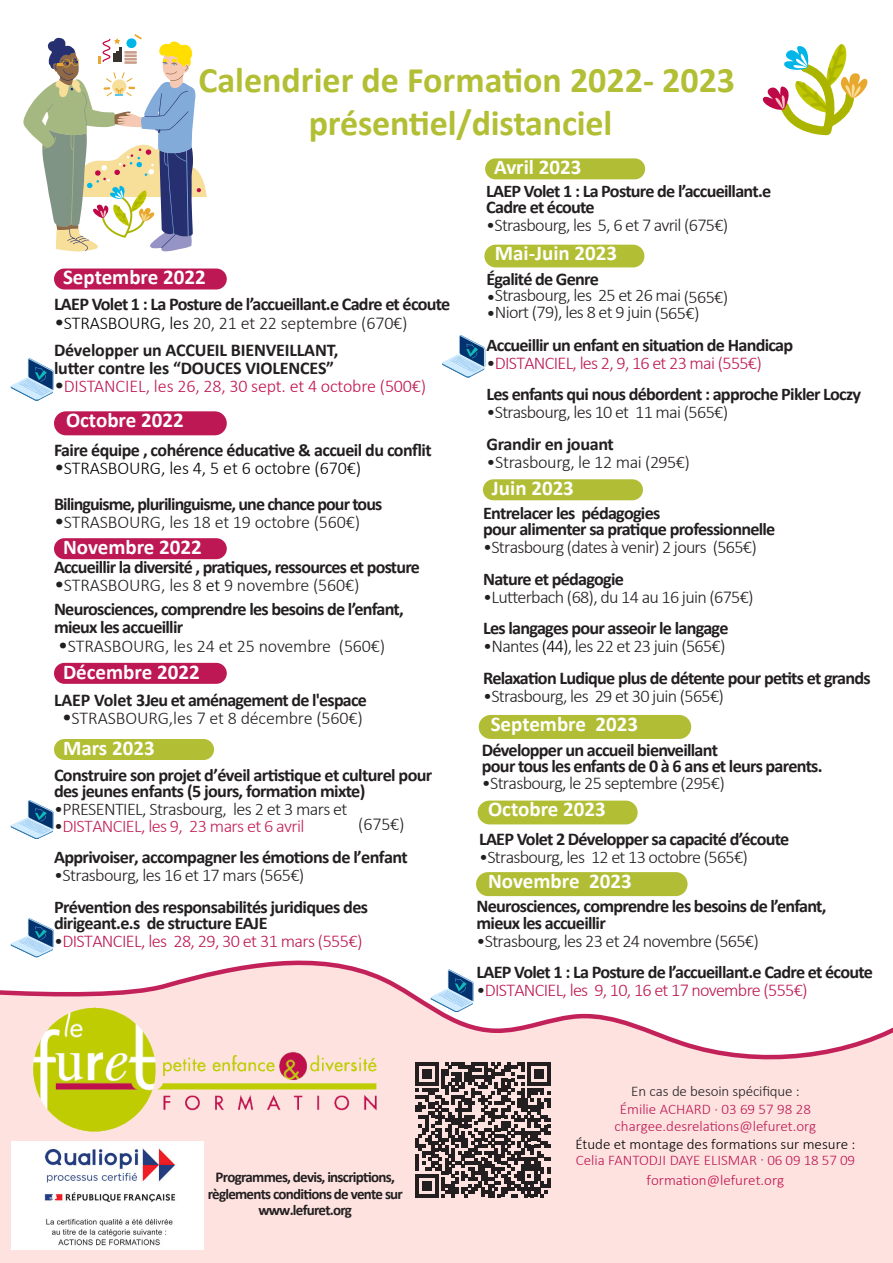
<style>
.page{position:relative;width:893px;height:1263px;background:#fff}
.page>*{position:absolute;margin:0;border:0;box-sizing:border-box;transform-origin:0 0}
.t1{font:700 36px/43.2px "Calibri";color:#b2bf34;text-align:center}
.t2{font:700 21px "Calibri";color:#fff}
.t3{font:700 18px "Calibri";letter-spacing:-.04em;color:#231f20}
.t4{font:300 18px "Calibri";letter-spacing:-.04em;color:#231f20}
.t5{font:300 18px "Calibri";letter-spacing:-.01em;color:#231f20}
.t6{font:300 18px "Calibri";letter-spacing:-.035em;color:#bd1853}
.t7{font:700 18px "Calibri";letter-spacing:-.01em;color:#231f20}
.t8{font:300 18px "Calibri";letter-spacing:-.01em;color:#bd1853}
.t9{font:300 18px "Calibri";letter-spacing:-.005em;color:#000001}
.t10{font:300 18px "Calibri";letter-spacing:-.02em;color:#231f20}
.t11{font:700 17.85px/16.5px "Calibri";letter-spacing:-.04em;color:#231f20}
.t12{font:300 17.85px "Calibri";letter-spacing:-.035em;color:#231f20}
.t13{font:300 17.85px "Calibri";letter-spacing:-.035em;color:#c32058}
.t14{font:700 17.85px "Calibri";letter-spacing:-.02em;color:#231f20}
.t15{font:700 15px/16.5px "Calibri";letter-spacing:-.05em;color:#231f20;text-align:center}
.t16{font:300 14.7px/16.5px "Calibri";color:#000001}
.t17{font:300 14.7px/16.5px "Calibri";color:#bd1853;text-align:center}
.t18{font:300 14.7px "Calibri";letter-spacing:-.01em;color:#231f20}
.t19{font:300 14.7px "Calibri";color:#c3124c}
.s1{font-size:20.85px}
.s2{color:#000001}
.s3{font-size:20.85px;color:#231f20}
.s4{color:#c3124c}
.s5{color:#231f20}
.s6{font-size:18px}
.s7{font-size:17.85px}
.s8{color:#000}
.s9{color:#bd1853}
</style>
<div class="page">
<svg style="left:0;top:957px;width:893px;height:306px"></svg>
<img style="left:34px;top:1008px;width:343px;height:123px">
<img style="left:12px;top:1142px;width:191px;height:107px">
<svg style="left:762px;top:44px;width:106px;height:92px"></svg>
<svg style="left:23px;top:34px;width:184px;height:218px"></svg>
<div style="left:54px;top:739px;width:160px;height:21px;background:#b2bf34;border-radius:10px"></div>
<div style="left:485px;top:158px;width:160px;height:21px;background:#b1be35;border-radius:10px"></div>
<div style="left:484px;top:245px;width:160px;height:22px;background:#b2bf34;border-radius:11px"></div>
<div style="left:483px;top:479px;width:160px;height:21px;background:#b1be35;border-radius:10px"></div>
<div style="left:479px;top:715px;width:212px;height:24px;background:#b1be35;border-radius:12px"></div>
<div style="left:478px;top:800px;width:160px;height:24px;background:#b2bf34;border-radius:12px"></div>
<div style="left:476px;top:872px;width:212px;height:24px;background:#b1be35;border-radius:12px"></div>
<svg style="left:430px;top:969px;width:44px;height:43px"></svg>
<svg style="left:442px;top:335px;width:43px;height:43px"></svg>
<svg style="left:11px;top:918px;width:43px;height:39px"></svg>
<svg style="left:11px;top:800px;width:43px;height:39px"></svg>
<svg style="left:415px;top:1062px;width:135px;height:135px;background:#7a6d6d"></svg>
<div style="left:54px;top:268px;width:173px;height:21px;background:#bd1853;border-radius:10px"></div>
<div style="left:54px;top:411px;width:173px;height:24px;background:#bd1853;border-radius:12px"></div>
<svg style="left:11px;top:358px;width:43px;height:43px"></svg>
<div style="left:54px;top:538px;width:173px;height:21px;background:#bd1853;border-radius:10px"></div>
<div style="left:54px;top:663px;width:173px;height:21px;background:#bd1853;border-radius:10px"></div>
<p class="t1" style="left:198px;top:58px;width:538px">Calendrier de Formation 2022- 2023 présentiel/distanciel</p>
<p class="t2" style="left:63px;top:262px;width:144px">Septembre 2022</p>
<p class="t3" style="left:54px;top:291px;width:398px">LAEP Volet 1 : La Posture de l’accueillant.e Cadre et écoute</p>
<p class="t5" style="left:54px;top:312px;width:355px"><span class="s1">•</span><span class="s2">STRASBOURG, les</span> 20, 21 et 22 septembre (670€)</p>
<p class="t7" style="left:54px;top:338px;width:286px">Développer un ACCUEIL BIENVEILLANT,</p>
<p class="t7" style="left:54px;top:356px;width:281px">lutter contre les “DOUCES VIOLENCES”</p>
<p class="t8" style="left:54px;top:375px;width:374px"><span class="s3">•</span>DISTANCIEL, les 26, 28, <span class="s4">30 sept. et 4 octobre (500</span>€)</p>
<p class="t2" style="left:66px;top:405px;width:119px">Octobre 2022</p>
<p class="t3" style="left:54px;top:437px;width:379px">Faire équipe , cohérence éducative &amp; accueil du conflit</p>
<p class="t9" style="left:54px;top:456px;width:309px"><span class="s3">•</span>STRASBOURG, les 4, 5 et 6 octobre (670€)</p>
<p class="t3" style="left:54px;top:491px;width:330px">Bilinguisme, plurilinguisme, une chance pour tous</p>
<p class="t5" style="left:54px;top:510px;width:308px"><span class="s1">•</span>STRASBOURG, les 18 et 19 octobre (560€)</p>
<p class="t2" style="left:63px;top:532px;width:140px">Novembre 2022</p>
<p class="t3" style="left:54px;top:554px;width:367px">Accueillir la diversité , pratiques, ressources et posture</p>
<p class="t5" style="left:54px;top:573px;width:307px"><span class="s1">•</span>STRASBOURG, les 8 <span class="s2">et</span> 9 novembre (560€)</p>
<p class="t3" style="left:54px;top:596px;width:351px">Neurosciences, comprendre les besoins de l’enfant,</p>
<p class="t3" style="left:54px;top:614px;width:131px">mieux les accueillir</p>
<p class="t5" style="left:58px;top:635px;width:329px"><span class="s1">•</span>STRASBOURG, les 24 et 25 novembre (560€)</p>
<p class="t2" style="left:63px;top:657px;width:138px">Décembre 2022</p>
<p class="t3" style="left:54px;top:687px;width:314px">LAEP Volet 3Jeu et aménagement de l'espace</p>
<p class="t5" style="left:62px;top:706px;width:302px"><span class="s1">•</span>STRASBOURG,les 7 et 8 décembre (560€)</p>
<p class="t2" style="left:63px;top:733px;width:93px">Mars 2023</p>
<p class="t11" style="left:54px;top:766px;width:380px">Construire son projet d’éveil artistique et culturel pour des jeunes enfants (5 jours, formation mixte)</p>
<p class="t12" style="left:54px;top:798px;width:295px">•PRESENTIEL, Strasbourg, les 2 et 3 mars et</p>
<p class="t13" style="left:54px;top:814px;width:252px"><span class="s5">•</span>DISTANCIEL, les 9, 23 mars et 6 avril</p>
<p class="t11" style="left:54px;top:849px;width:355px">Apprivoiser, accompagner les émotions de l’enfant</p>
<p class="t12" style="left:54px;top:864px;width:252px">•Strasbourg, les 16 et 17 mars (565€)</p>
<p class="t11" style="left:54px;top:898px;width:316px">Prévention des responsabilités juridiques des dirigeant.e.s de structure EAJE</p>
<p class="t6" style="left:54px;top:930px;width:310px"><span class="s5">•</span>DISTANCIEL, les 28, 29, 30 et 31 mars (555€)</p>
<p class="t4" style="left:358px;top:813px;width:48px">(675€)</p>
<p class="t2" style="left:494px;top:152px;width:89px">Avril 2023</p>
<p class="t11" style="left:486px;top:182px;width:287px">LAEP Volet 1 : La Posture de l’accueillant.e</p>
<p class="t11" style="left:486px;top:199px;width:110px">Cadre et écoute</p>
<p class="t4" style="left:486px;top:214px;width:244px">•Strasbourg, les 5, 6 et 7 avril (675€)</p>
<p class="t11" style="left:486px;top:270px;width:114px">Égalité de Genre</p>
<p class="t12" style="left:486px;top:284px;width:243px"><span class="s6">•</span>Strasbourg, les 25 et 26 mai (565€)</p>
<p class="t12" style="left:486px;top:301px;width:214px"><span class="s6">•</span>Niort (79), les 8 et 9 juin (565€)</p>
<p class="t11" style="left:486px;top:336px;width:308px">Accueillir un enfant en situation de Handicap</p>
<p class="t6" style="left:486px;top:352px;width:277px"><span class="s5">•</span>DISTANCIEL, les 2, 9, 16 et 23 mai (555€)</p>
<p class="t11" style="left:486px;top:386px;width:376px">Les enfants qui nous débordent : approche Pikler Loczy</p>
<p class="t4" style="left:486px;top:401px;width:243px">•Strasbourg, les 10 et 11 mai <span class="s7">(565€)</span></p>
<p class="t14" style="left:486px;top:431px;width:129px">Grandir en jouant</p>
<p class="t10" style="left:486px;top:451px;width:205px">•Strasbourg, le 12 mai <span class="s7">(295€)</span></p>
<p class="t11" style="left:483px;top:504px;width:179px">Entrelacer les pédagogies</p>
<p class="t11" style="left:483px;top:521px;width:294px">pour alimenter sa pratique professionnelle</p>
<p class="t4" style="left:483px;top:536px;width:275px">•Strasbourg (dates à venir) 2 jours (565€)</p>
<p class="t11" style="left:483px;top:570px;width:142px">Nature et pédagogie</p>
<p class="t4" style="left:483px;top:586px;width:272px">•Lutterbach (68), du 14 au 16 juin (675€)</p>
<p class="t3" style="left:483px;top:615px;width:247px">Les langages pour asseoir le langage</p>
<p class="t4" style="left:483px;top:635px;width:244px">•Nantes <span class="s8">(44)</span>, les 22 et 23 juin (565€)</p>
<p class="t3" style="left:483px;top:665px;width:389px">Relaxation Ludique plus de détente pour petits et grands</p>
<p class="t4" style="left:483px;top:685px;width:242px">•Strasbourg, les 29 et 30 juin (565€)</p>
<p class="t3" style="left:482px;top:737px;width:238px">Développer un accueil bienveillant</p>
<p class="t3" style="left:482px;top:753px;width:342px">pour tous les enfants de 0 à 6 ans et leurs parents.</p>
<p class="t4" style="left:482px;top:771px;width:245px">•Strasbourg, le 25 septembre <span class="s7">(295€)</span></p>
<p class="t2" style="left:495px;top:239px;width:124px">Mai-Juin 2023</p>
<p class="t2" style="left:492px;top:473px;width:84px">Juin 2023</p>
<p class="t2" style="left:491px;top:709px;width:149px">Septembre 2023</p>
<p class="t2" style="left:488px;top:794px;width:119px">Octobre 2023</p>
<p class="t3" style="left:479px;top:826px;width:312px">LAEP Volet 2 Développer sa capacité d’écoute</p>
<p class="t4" style="left:479px;top:845px;width:270px">•Strasbourg, les 12 et 13 octobre (565€)</p>
<p class="t3" style="left:477px;top:893px;width:351px">Neurosciences, comprendre les besoins de l’enfant,</p>
<p class="t3" style="left:477px;top:910px;width:131px">mieux les accueillir</p>
<p class="t4" style="left:477px;top:929px;width:284px">•Strasbourg, les 23 et 24 novembre (565€)</p>
<p class="t3" style="left:477px;top:959px;width:398px">LAEP Volet 1 : La Posture de l’accueillant.e Cadre et écoute</p>
<p class="t6" style="left:477px;top:979px;width:333px"><span class="s5">•</span>DISTANCIEL, les 9, 10, 16 et 17 novembre (555€)</p>
<p class="t2" style="left:488px;top:866px;width:145px">Novembre 2023</p>
<p class="t15" style="left:208px;top:1169px;width:197px">Programmes, devis, inscriptions, règlements conditions de vente sur www.lefuret.org</p>
<p class="t18" style="left:631px;top:1082px;width:170px">En cas de besoin spécifique :</p>
<p class="t17" style="left:615px;top:1101px;width:203px">Émilie ACHARD · 03 69 57 98 28 chargee.desrelations@lefuret.org</p>
<p class="t16" style="left:575px;top:1136px;width:282px">Étude et montage des formations sur mesure :<br><span class="s9">Celia FANTODJI DAYE ELISMAR · 06 09 18 57 09</span></p>
<p class="t19" style="left:647px;top:1171px;width:139px">formation@lefuret.org</p>
</div>
